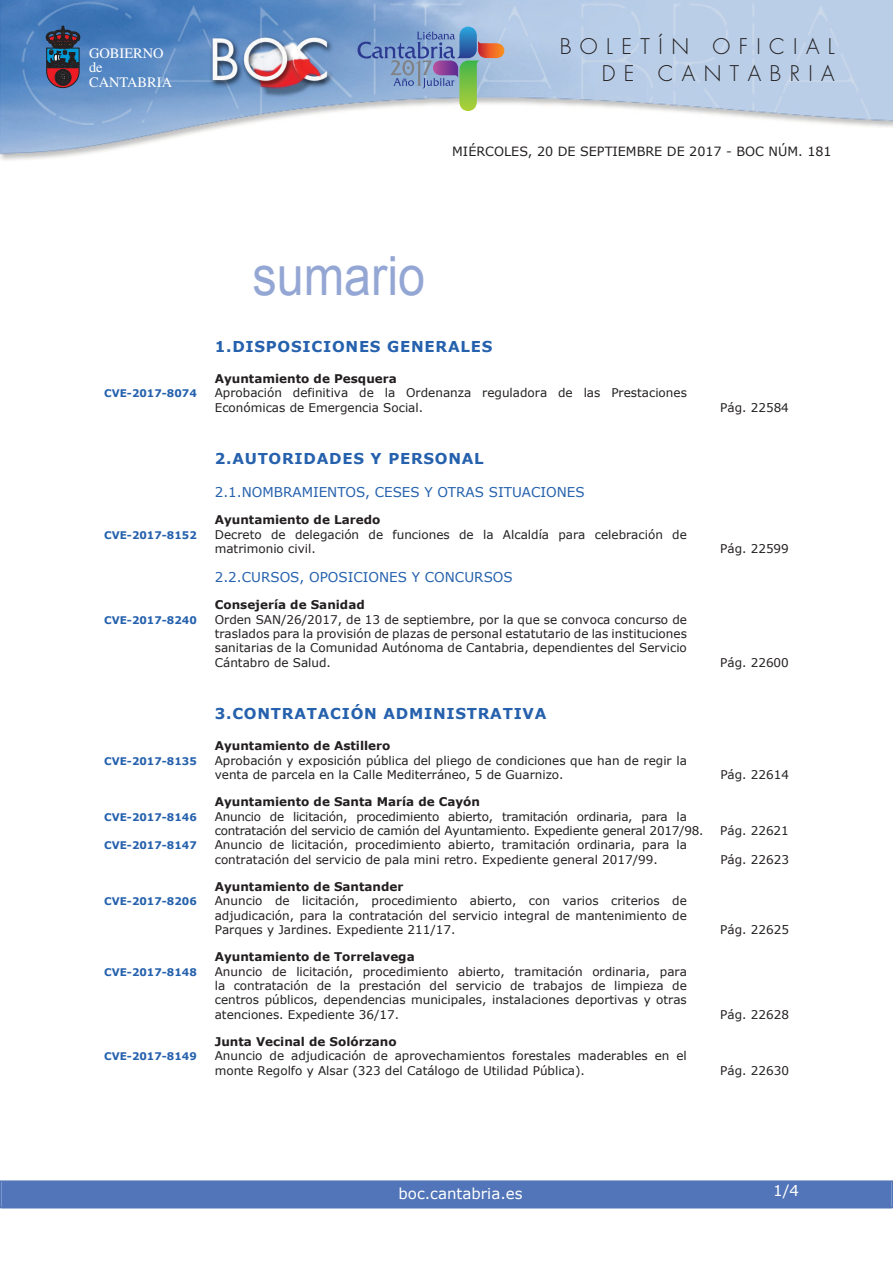
<style>
.page{position:relative;width:893px;height:1263px;background:#fff}
.page>*{position:absolute;margin:0;border:0;box-sizing:border-box;transform-origin:0 0}
.t1{font:54px "Arial";color:#94a7d4;scale:.9 1}
.t2{font:300 21px/27px "Futura";letter-spacing:.4em;color:#231f20;text-align:right}
.t3{font:700 15px "Verdana";letter-spacing:.05em;color:#2561ad}
.t4{font:15px "Verdana";color:#fff}
.t5{font:14.4px/14.5px "Times";color:#fff}
.t6{font:13.5px "Verdana";color:#2561ad}
.t7{font:12.75px "Verdana";color:#231f20}
.t8{font:12px/14.4px "Verdana";color:#231f20}
.t9{font:700 12px "Verdana";color:#231f20}
.t10{font:12px/14.4px "Verdana";letter-spacing:-.02em;color:#231f20}
.t11{font:700 10.5px "Verdana";color:#2561ad}
</style>
<div class="page">
<img style="left:0;top:0;width:893px;height:161px">
<svg style="left:46px;top:26px;width:34px;height:62px;background:#474054"></svg>
<svg style="left:357px;top:27px;width:148px;height:85px;background:#93a9c1"></svg>
<div style="left:2px;top:1181px;width:889px;height:27px;background:#5175b8"></div>
<div style="left:0;top:1180px;width:893px;height:28px;border:2px solid #5175b8"></div>
<p class="t5" style="left:89px;top:47px;width:85px">GOBIERNO de<br>CANTABRIA</p>
<h2 class="t2" style="left:560px;top:35px;width:277px">BOLETÍN OFICIAL<br>DE CANTABRIA</h2>
<p class="t7" style="left:452px;top:143px;width:381px">MIÉRCOLES, 20 DE SEPTIEMBRE DE 2017 - BOC NÚM. 181</p>
<h1 class="t1" style="left:252px;top:246px;width:194px">sumario</h1>
<p class="t3" style="left:215px;top:337px;width:279px">1.DISPOSICIONES GENERALES</p>
<p class="t9" style="left:215px;top:371px;width:184px">Ayuntamiento de Pesquera</p>
<p class="t11" style="left:104px;top:387px;width:94px">CVE-2017-8074</p>
<p class="t8" style="left:215px;top:385px;width:474px">Aprobación definitiva de la Ordenanza reguladora de las Prestaciones<br>Económicas de Emergencia Social.</p>
<p class="t3" style="left:215px;top:449px;width:271px">2.AUTORIDADES Y PERSONAL</p>
<p class="t6" style="left:215px;top:483px;width:371px">2.1.NOMBRAMIENTOS, CESES Y OTRAS SITUACIONES</p>
<p class="t9" style="left:215px;top:512px;width:167px">Ayuntamiento de Laredo</p>
<p class="t11" style="left:104px;top:528px;width:94px">CVE-2017-8152</p>
<p class="t8" style="left:215px;top:527px;width:474px">Decreto de delegación de funciones de la Alcaldía para celebración de matrimonio civil.</p>
<p class="t6" style="left:215px;top:568px;width:299px">2.2.CURSOS, OPOSICIONES Y CONCURSOS</p>
<p class="t9" style="left:215px;top:597px;width:151px">Consejería de Sanidad</p>
<p class="t11" style="left:104px;top:613px;width:94px">CVE-2017-8240</p>
<p class="t8" style="left:215px;top:612px;width:474px;text-align:justify">Orden SAN/26/2017, de 13 de septiembre, por la que se convoca concurso de traslados para la provisión de plazas de personal estatutario de las instituciones sanitarias de la Comunidad Autónoma de Cantabria, dependientes del Servicio Cántabro de Salud.</p>
<p class="t3" style="left:215px;top:704px;width:333px">3.CONTRATACIÓN ADMINISTRATIVA</p>
<p class="t9" style="left:215px;top:738px;width:177px">Ayuntamiento de Astillero</p>
<p class="t11" style="left:104px;top:754px;width:94px">CVE-2017-8135</p>
<p class="t8" style="left:215px;top:753px;width:474px">Aprobación y exposición pública del pliego de condiciones que han de regir la venta de parcela en la Calle Mediterráneo, 5 de Guarnizo.</p>
<p class="t9" style="left:215px;top:794px;width:267px">Ayuntamiento de Santa María de Cayón</p>
<p class="t11" style="left:104px;top:810px;width:94px">CVE-2017-8146</p>
<p class="t10" style="left:215px;top:809px;width:490px">Anuncio de licitación, procedimiento abierto, tramitación ordinaria, para la contratación del servicio de camión del Ayuntamiento. Expediente general 2017/98.</p>
<p class="t11" style="left:104px;top:839px;width:94px">CVE-2017-8147</p>
<p class="t8" style="left:215px;top:837px;width:474px">Anuncio de licitación, procedimiento abierto, tramitación ordinaria, para la contratación del servicio de pala mini retro. Expediente general 2017/99.</p>
<p class="t9" style="left:215px;top:879px;width:190px">Ayuntamiento de Santander</p>
<p class="t11" style="left:104px;top:895px;width:94px">CVE-2017-8206</p>
<p class="t8" style="left:215px;top:893px;width:474px;text-align:justify">Anuncio de licitación, procedimiento abierto, con varios criterios de adjudicación, para la contratación del servicio integral de mantenimiento de Parques y Jardines. Expediente 211/17.</p>
<p class="t9" style="left:215px;top:949px;width:201px">Ayuntamiento de Torrelavega</p>
<p class="t11" style="left:104px;top:965px;width:94px">CVE-2017-8148</p>
<p class="t8" style="left:215px;top:964px;width:474px;text-align:justify">Anuncio de licitación, procedimiento abierto, tramitación ordinaria, para la contratación de la prestación del servicio de trabajos de limpieza de centros públicos, dependencias municipales, instalaciones deportivas y otras atenciones. Expediente 36/17.</p>
<p class="t9" style="left:215px;top:1034px;width:183px">Junta Vecinal de Solórzano</p>
<p class="t11" style="left:104px;top:1050px;width:94px">CVE-2017-8149</p>
<p class="t8" style="left:215px;top:1048px;width:474px">Anuncio de adjudicación de aprovechamientos forestales maderables en el monte Regolfo y Alsar (323 del Catálogo de Utilidad Pública).</p>
<p class="t8" style="left:720px;top:400px;width:70px">Pág. 22584</p>
<p class="t8" style="left:720px;top:541px;width:70px">Pág. 22599</p>
<p class="t8" style="left:720px;top:655px;width:70px">Pág. 22600</p>
<p class="t8" style="left:720px;top:767px;width:70px">Pág. 22614</p>
<p class="t8" style="left:720px;top:823px;width:70px">Pág. 22621</p>
<p class="t8" style="left:720px;top:852px;width:70px">Pág. 22623</p>
<p class="t8" style="left:720px;top:922px;width:70px">Pág. 22625</p>
<p class="t8" style="left:720px;top:1007px;width:70px">Pág. 22628</p>
<p class="t8" style="left:720px;top:1063px;width:70px">Pág. 22630</p>
<p class="t4" style="left:398px;top:1184px;width:126px">boc.cantabria.es</p>
<p class="t4" style="left:773px;top:1181px;width:27px">1/4</p>
</div>
